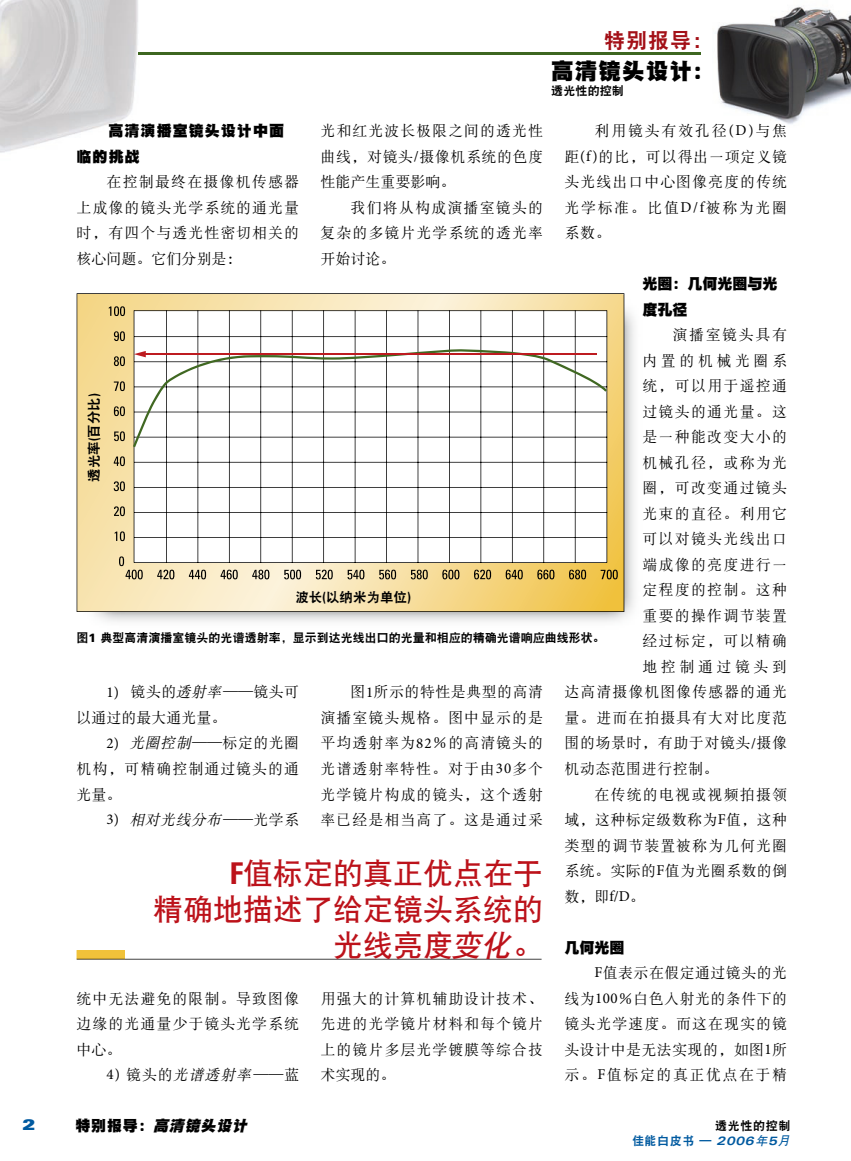
<style>
.page{position:relative;width:851px;height:1161px;background:#fff}
.page>*{position:absolute;margin:0;border:0;box-sizing:border-box;transform-origin:0 0}
.t1{font:30px/36px "DF Hei W7";color:#bc121a;text-align:right}
.t2{font:22.5px "DF Hei W12";letter-spacing:.05em;color:#000}
.t3{font:21px "DF Hei W9";color:#a31017}
.t4{font:15px/25.5px "DF Song W5";letter-spacing:.065em;color:#000;text-align:justify}
.t5{font:15px "DF Song W5";letter-spacing:.02em;color:#000}
.t6{font:15px/25.5px "DF Song W5";color:#000}
.t7{font:15px/25.5px "DF Hei W12";letter-spacing:.07em;color:#000}
.t8{font:15px "DF Song W5";letter-spacing:.235em;color:#000}
.t9{font:15px "DF Song W5";letter-spacing:.035em;color:#000}
.t10{font:italic 15px "DF Song W5";color:#000}
.t11{font:15px/25.5px "DF Hei W12";color:#000}
.t12{font:italic 15px "DF Hei W12";color:#000}
.t13{font:15px "DF Song W5";letter-spacing:.03em;color:#000}
.t14{font:15px "DF Song W5";letter-spacing:.105em;color:#000}
.t15{font:15px "Univers LT Std X Black Ex";color:#005aa0}
.t16{font:13.5px "DF Hei W9";color:#000}
.t17{font:12px "DF Hei W9";color:#000}
.t18{font:12px/15px "DF Hei W9";letter-spacing:.05em;color:#000;text-align:right}
.s1{font-family:"Minion Pro"}
.s2{font-family:"Univers LT Std";font-weight:700;font-stretch:condensed}
.s3{font-family:"Univers LT Std";font-weight:900}
.s4{font-style:italic}
.s5{font-family:"Minion Pro";font-style:normal}
.s6{font-style:normal}
.s7{color:#005aa0}
.s8{font-family:"Univers LT Std";font-weight:700;font-style:italic;font-stretch:expanded;color:#005aa0}
.s9{font-family:"DF Hei W7";font-style:italic;color:#005aa0}
</style>
<div class="page">
<img style="left:94px;top:293px;width:540px;height:329px">
<img style="left:77px;top:293px;width:547px;height:319px">
<svg style="left:77px;top:950px;width:464px;height:10px"></svg>
<img style="left:715px;top:6px;width:135px;height:118px">
<img style="left:0;top:0;width:138px;height:153px">
<hr style="left:138px;top:52px;width:562px;height:3px;background:#3d6620">
<p class="t15" style="left:23px;top:1116px;width:14px">2</p>
<h3 class="t3" style="left:604px;top:30px;width:111px">特别报导：</h3>
<h2 class="t2" style="left:551px;top:60px;width:165px">高清镜头设计：</h2>
<p class="t17" style="left:551px;top:85px;width:74px">透光性的控制</p>
<p class="t7" style="left:77px;top:118px;width:209px;text-indent:32px">高清演播室镜头设计中面临的挑战</p>
<p class="t4" style="left:77px;top:169px;width:224px;text-indent:30px">在控制最终在摄像机传感器上成像的镜头光学系统的通光量时，有四个与透光性密切相关的核心问题。它们分别是：</p>
<p class="t4" style="left:320px;top:118px;width:224px">光和红光波长极限之间的透光性曲线，对镜头<span class="s1">/</span>摄像机系统的色度性能产生重要影响。</p>
<p class="t4" style="left:320px;top:195px;width:224px;text-indent:30px">我们将从构成演播室镜头的复杂的多镜片光学系统的透光率开始讨论。</p>
<p class="t4" style="left:564px;top:118px;width:224px;text-indent:30px">利用镜头有效孔径<span class="s1">(D)</span>与焦距<span class="s1">(f)</span>的比，可以得出一项定义镜头光线出口中心图像亮度的传统光学标准。比值<span class="s1">D/f</span>被称为光圈系数。</p>
<p class="t11" style="left:642px;top:271px;width:136px">光圈：几何光圈与光度孔径</p>
<p class="t14" style="left:672px;top:327px;width:116px">演播室镜头具有</p>
<p class="t8" style="left:642px;top:353px;width:146px">内置的机械光圈系</p>
<p class="t4" style="left:642px;top:373px;width:146px">统，可以用于遥控通</p>
<p class="t4" style="left:642px;top:399px;width:146px">过镜头的通光量。这</p>
<p class="t4" style="left:642px;top:424px;width:146px">是一种能改变大小的</p>
<p class="t4" style="left:642px;top:450px;width:146px">机械孔径，或称为光</p>
<p class="t4" style="left:642px;top:475px;width:146px">圈，可改变通过镜头</p>
<p class="t4" style="left:642px;top:501px;width:146px">光束的直径。利用它</p>
<p class="t4" style="left:642px;top:526px;width:146px">可以对镜头光线出口</p>
<p class="t4" style="left:642px;top:552px;width:146px">端成像的亮度进行一</p>
<p class="t4" style="left:642px;top:577px;width:146px">定程度的控制。这种</p>
<p class="t4" style="left:642px;top:603px;width:146px">重要的操作调节装置</p>
<p class="t4" style="left:642px;top:628px;width:146px">经过标定，可以精确</p>
<p class="t8" style="left:642px;top:659px;width:146px">地控制通过镜头到</p>
<p class="t4" style="left:564px;top:679px;width:224px">达高清摄像机图像传感器的通光</p>
<p class="t4" style="left:564px;top:705px;width:224px">量。进而在拍摄具有大对比度范</p>
<p class="t9" style="left:564px;top:736px;width:224px">围的场景时，有助于对镜头<span class="s1">/</span>摄像</p>
<p class="t13" style="left:564px;top:761px;width:156px">机动态范围进行控制。</p>
<p class="t4" style="left:594px;top:781px;width:194px">在传统的电视或视频拍摄领</p>
<p class="t5" style="left:564px;top:812px;width:224px">域，这种标定级数称为<span class="s1">F</span>值，这种</p>
<p class="t4" style="left:564px;top:832px;width:224px">类型的调节装置被称为几何光圈</p>
<p class="t5" style="left:564px;top:863px;width:224px">系统。实际的<span class="s1">F</span>值为光圈系数的倒</p>
<p class="t4" style="left:564px;top:883px;width:82px">数，即<span class="s1">f/D</span>。</p>
<p class="t7" style="left:564px;top:934px;width:61px">几何光圈</p>
<p class="t4" style="left:564px;top:960px;width:224px;text-indent:30px"><span class="s1">F</span>值表示在假定通过镜头的光线为<span class="s1">100</span>％白色入射光的条件下的镜头光学速度。而这在现实的镜头设计中是无法实现的，如图<span class="s1">1</span>所示。<span class="s1">F</span>值标定的真正优点在于精</p>
<p class="t16" style="left:87px;top:482px;width:90px;rotate:-90deg">透光率<span class="s2">(</span>百分比<span class="s2">)</span></p>
<p class="t16" style="left:295px;top:591px;width:117px">波长<span class="s2">(</span>以纳米为单位<span class="s2">)</span></p>
<p class="t17" style="left:77px;top:632px;width:529px">图<span class="s3">1</span> 典型高清演播室镜头的光谱透射率，显示到达光线出口的光量和相应的精确光谱响应曲线形状。</p>
<p class="t6" style="left:77px;top:679px;width:224px;text-indent:30px"><span class="s1">1)</span> 镜头的<span class="s4">透射率</span>——镜头可以通过的最大通光量。</p>
<p class="t4" style="left:77px;top:730px;width:224px;text-indent:30px"><span class="s1">2)</span> <span class="s4">光圈控制</span>——标定的光圈机构，可精确控制通过镜头的通光量。</p>
<p class="t10" style="left:107px;top:812px;width:194px"><span class="s5">3)</span> 相对光线分布<span class="s6">——光学系</span></p>
<p class="t4" style="left:320px;top:679px;width:224px;text-indent:30px">图<span class="s1">1</span>所示的特性是典型的高清演播室镜头规格。图中显示的是平均透射率为<span class="s1">82</span>％的高清镜头的光谱透射率特性。对于由<span class="s1">30</span>多个光学镜片构成的镜头，这个透射率已经是相当高了。这是通过采</p>
<h1 class="t1" style="left:153px;top:855px;width:392px"><span class="s2">F</span>值标定的真正优点在于<br>精确地描述了给定镜头系统的光线亮度<span class="s4">变化</span>。</h1>
<p class="t4" style="left:77px;top:985px;width:224px">统中无法避免的限制。导致图像边缘的光通量少于镜头光学系统中心。</p>
<p class="t4" style="left:107px;top:1062px;width:194px"><span class="s1">4)</span> 镜头的<span class="s4">光谱透射率</span>——蓝</p>
<p class="t4" style="left:320px;top:985px;width:224px">用强大的计算机辅助设计技术、先进的光学镜片材料和每个镜片上的镜片多层光学镀膜等综合技术实现的。</p>
<p class="t12" style="left:75px;top:1118px;width:176px"><span class="s6">特别报导：</span>高清镜头设计</p>
<p class="t18" style="left:632px;top:1118px;width:161px">透光性的控制<br><span class="s7">佳能白皮书 —</span> <span class="s8">2006</span><span class="s9">年</span><span class="s8">5</span><span class="s9">月</span></p>
</div>
